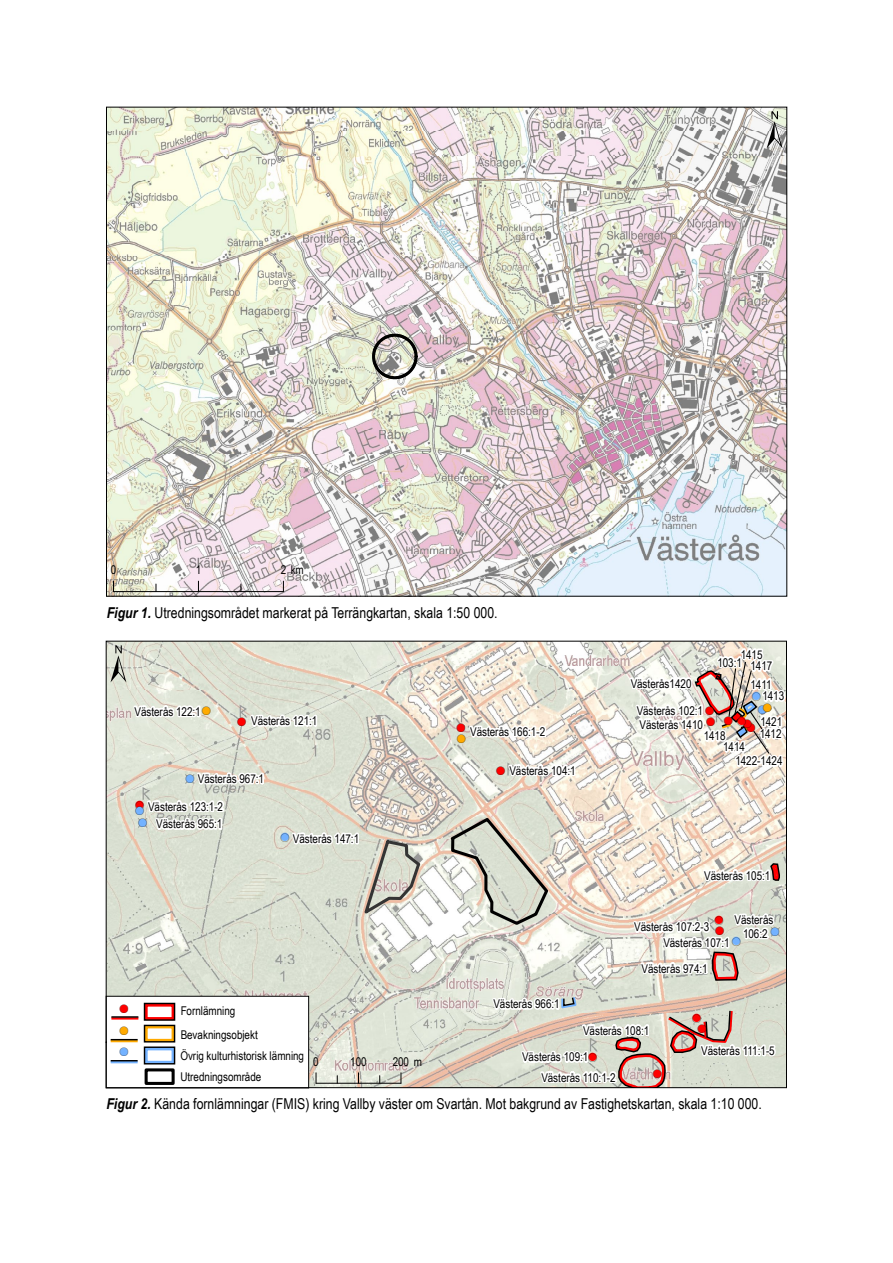
<style>
.page{position:relative;width:893px;height:1263px;background:#fff}
.page>*{position:absolute;margin:0;border:0;box-sizing:border-box;transform-origin:0 0}
.t1{font:52.8px "ESRI North";color:#000}
.t2{font:52.5px "ESRI North";color:#000}
.t3{font:15px "Arial Narrow";color:#000}
.t4{font:12px/25.5px "Arial Narrow";letter-spacing:-.01em;color:#000}
.t5{font:12px "ESRI Default Marker";color:#f00}
.t6{font:12px "ESRI Default Marker";color:#73b2ff}
.t7{font:12px/11.1px "ESRI Default Marker";color:#000}
.t8{font:12px "ESRI Default Marker";color:#fa0}
.s1{font-weight:700;font-style:italic}
.s2{font-family:"ESRI Default Marker";color:#fa0}
.s3{font-family:"ESRI Default Marker"}
.s4{font-family:"ESRI Default Marker";color:#f00}
.s5{font-family:"ESRI Default Marker";color:#73b2ff}
.s6{color:#000}
.s7{color:#f00}
.s8{color:#fa0}
.s9{color:#73b2ff}
</style>
<div class="page">
<img style="left:108px;top:643px;width:677px;height:443px">
<svg style="left:449px;top:815px;width:101px;height:112px;background:#cdcdc1"></svg>
<svg style="left:700px;top:862px;width:81px;height:29px"></svg>
<svg style="left:627px;top:640px;width:159px;height:128px"></svg>
<svg style="left:289px;top:823px;width:133px;height:96px;background:#d4d5c9"></svg>
<svg style="left:247px;top:710px;width:72px;height:27px"></svg>
<svg style="left:506px;top:755px;width:71px;height:31px"></svg>
<svg style="left:467px;top:721px;width:82px;height:27px"></svg>
<svg style="left:490px;top:993px;width:287px;height:96px;background:#d7d0c4"></svg>
<svg style="left:630px;top:909px;width:147px;height:75px"></svg>
<svg style="left:144px;top:768px;width:121px;height:72px"></svg>
<svg style="left:131px;top:701px;width:71px;height:26px"></svg>
<hr style="left:316px;top:1083px;width:85px;height:1px;background:#000">
<svg style="left:108px;top:996px;width:201px;height:90px"></svg>
<div style="left:145px;top:1068px;width:30px;height:17px;border:3px solid #000"></div>
<img style="left:108px;top:109px;width:677px;height:485px">
<svg style="left:370px;top:332px;width:49px;height:49px;background:#acaaa3"></svg>
<hr style="left:114px;top:591px;width:169px;height:1px;background:#000">
<h1 class="t1" style="left:767px;top:99px;width:17px">±</h1>
<p class="t4" style="left:111px;top:557px;width:7px">0</p>
<p class="t4" style="left:196px;top:557px;width:7px">1</p>
<p class="t4" style="left:281px;top:557px;width:25px">2 km</p>
<p class="t3" style="left:107px;top:602px;width:392px"><span class="s1">Figur 1.</span> Utredningsområdet markerat på Terrängkartan, skala 1:50 000.</p>
<h2 class="t2" style="left:110px;top:633px;width:17px">±</h2>
<p class="t4" style="left:135px;top:698px;width:77px">Västerås 122:1<span class="s2">!</span><span class="s3">(</span></p>
<p class="t4" style="left:238px;top:708px;width:81px"><span class="s4">!</span><span class="s3">(</span> Västerås 121:1</p>
<p class="t4" style="left:186px;top:766px;width:80px"><span class="s5">!</span><span class="s3">(</span> Västerås 967:1</p>
<p class="t5" style="left:135px;top:798px;width:10px">!<span class="s6">(</span></p>
<p class="t4" style="left:148px;top:793px;width:77px">Västerås 123:1-2</p>
<p class="t6" style="left:136px;top:804px;width:10px">!<span class="s6">(</span></p>
<p class="t6" style="left:138px;top:816px;width:10px">!<span class="s6">(</span></p>
<p class="t4" style="left:156px;top:811px;width:68px">Västerås 965:1</p>
<p class="t6" style="left:281px;top:830px;width:10px">!<span class="s6">(</span></p>
<p class="t4" style="left:293px;top:825px;width:68px">Västerås 147:1</p>
<p class="t7" style="left:457px;top:722px;width:10px"><span class="s7">!</span>( <span class="s8">!</span>(</p>
<p class="t4" style="left:470px;top:719px;width:77px">Västerås 166:1-2</p>
<p class="t4" style="left:497px;top:757px;width:81px"><span class="s4">!</span><span class="s3">(</span> Västerås 104:1</p>
<p class="t4" style="left:631px;top:670px;width:62px">Västerås1420</p>
<p class="t4" style="left:717px;top:649px;width:26px">103:1</p>
<p class="t4" style="left:751px;top:648px;width:23px;line-height:11.7px;text-indent:-10px">1415<br>1417</p>
<p class="t4" style="left:751px;top:671px;width:23px">1411</p>
<p class="t4" style="left:752px;top:683px;width:34px"><span class="s5">!</span><span class="s3">(</span>1413</p>
<p class="t7" style="left:758px;top:703px;width:15px"><span class="s9">!</span>(<span class="s8">!</span>(</p>
<p class="t4" style="left:637px;top:697px;width:79px">Västerås 102:1 <span class="s4">!</span><span class="s3">(</span></p>
<p class="t5" style="left:724px;top:714px;width:23px">!<span class="s6">(</span> !<span class="s6">(</span></p>
<p class="t4" style="left:760px;top:708px;width:23px">1421</p>
<p class="t4" style="left:735px;top:748px;width:49px">1422-1424</p>
<p class="t5" style="left:706px;top:715px;width:10px">!<span class="s6">(</span></p>
<p class="t5" style="left:743px;top:719px;width:14px">! <span class="s6">(</span>! <sup>(</sup></p>
<p class="t4" style="left:640px;top:711px;width:65px">Västerås 1410</p>
<p class="t4" style="left:760px;top:721px;width:23px">1412</p>
<p class="t4" style="left:704px;top:723px;width:23px">1418</p>
<p class="t4" style="left:723px;top:734px;width:23px">1414</p>
<p class="t4" style="left:704px;top:862px;width:68px">Västerås 105:1</p>
<p class="t5" style="left:120px;top:1002px;width:10px">!<span class="s6">(</span></p>
<p class="t4" style="left:181px;top:997px;width:56px">Fornlämning</p>
<p class="t8" style="left:120px;top:1024px;width:10px">!<span class="s6">(</span></p>
<p class="t4" style="left:181px;top:1021px;width:79px">Bevakningsobjekt</p>
<p class="t4" style="left:493px;top:991px;width:68px">Västerås 966:1</p>
<p class="t4" style="left:735px;top:912px;width:40px;line-height:13.8px;text-align:center">Västerås<br>106:2</p>
<p class="t5" style="left:715px;top:913px;width:10px">!<span class="s6">(</span></p>
<p class="t4" style="left:634px;top:914px;width:77px">Västerås 107:2-3</p>
<p class="t5" style="left:715px;top:923px;width:10px">!<span class="s6">(</span></p>
<p class="t6" style="left:771px;top:925px;width:10px">!<span class="s6">(</span></p>
<p class="t6" style="left:732px;top:934px;width:10px">!<span class="s6">(</span></p>
<p class="t4" style="left:642px;top:930px;width:89px;text-indent:22px">Västerås 107:1<br>Västerås 974:1</p>
<p class="t4" style="left:583px;top:1017px;width:68px">Västerås 108:1</p>
<p class="t5" style="left:693px;top:1011px;width:10px">!<span class="s6">(</span></p>
<p class="t5" style="left:698px;top:1022px;width:10px">!<span class="s6">(</span></p>
<p class="t4" style="left:701px;top:1037px;width:75px">Västerås 111:1-5</p>
<p class="t6" style="left:120px;top:1045px;width:10px">!<span class="s6">(</span></p>
<p class="t4" style="left:180px;top:1045px;width:125px;line-height:21px">Övrig kulturhistorisk lämning<br>Utredningsområde</p>
<p class="t3" style="left:106px;top:1093px;width:657px"><span class="s1">Figur 2.</span> Kända fornlämningar (FMIS) kring Vallby väster om Svartån. Mot bakgrund av Fastighetskartan, skala 1:10 000.</p>
<p class="t4" style="left:522px;top:1044px;width:76px">Västerås 109:1<span class="s4">!</span><span class="s3">(</span></p>
<p class="t4" style="left:313px;top:1048px;width:7px">0</p>
<p class="t4" style="left:350px;top:1048px;width:18px">100</p>
<p class="t4" style="left:393px;top:1048px;width:31px">200 m</p>
<p class="t5" style="left:653px;top:1067px;width:10px">!<span class="s6">(</span></p>
<p class="t4" style="left:541px;top:1064px;width:76px">Västerås 110:1-2</p>
</div>
